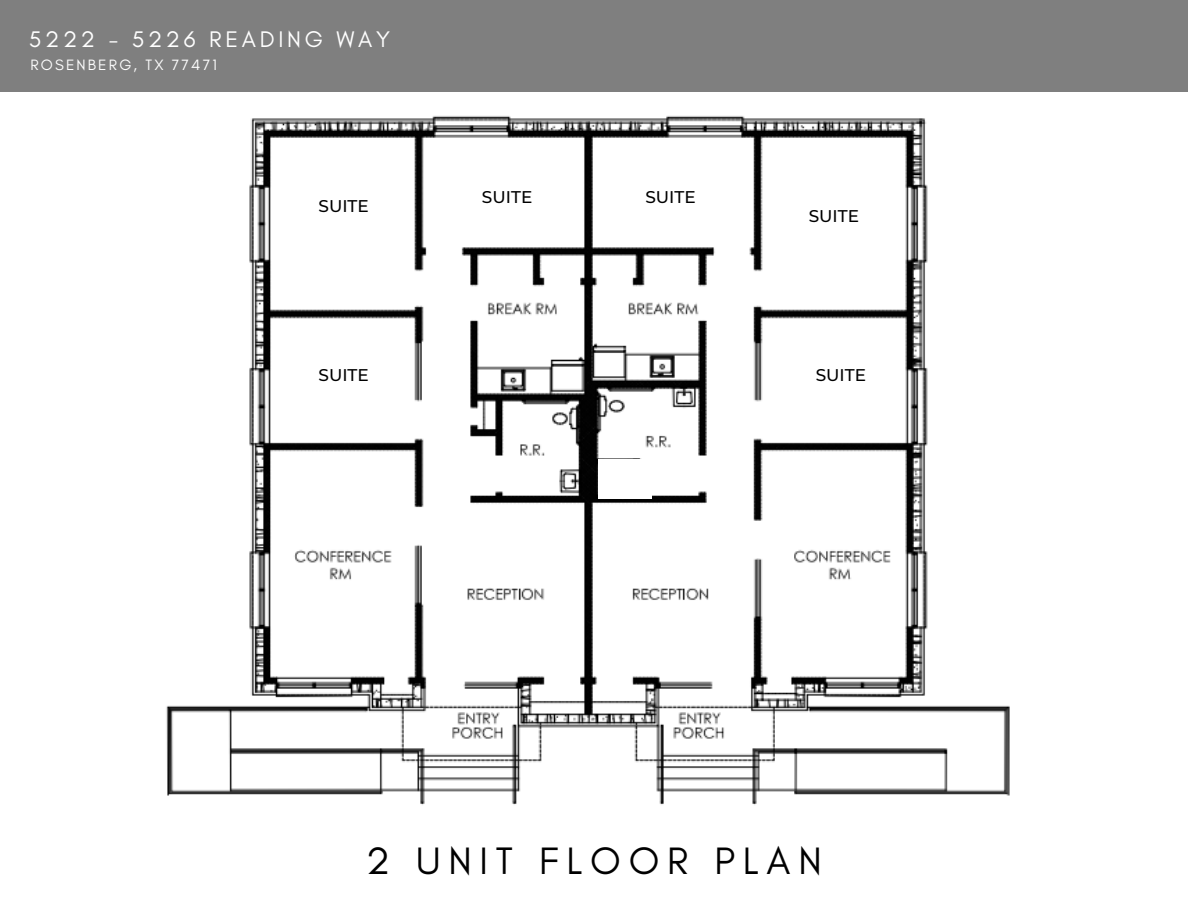
<style>
.page{position:relative;width:1188px;height:918px;background:#fff}
.page>*{position:absolute;margin:0;border:0;box-sizing:border-box;transform-origin:0 0}
.t1{font:38.85px "Glacial Indifference";letter-spacing:.2em;color:#000}
.t2{font:23.1px "Glacial Indifference";letter-spacing:.16em;color:#fff}
.t3{font:500 16.95px "Montserrat";color:#000}
.t4{font:15.3px "Glacial Indifference";letter-spacing:.14em;color:#fff}
</style>
<div class="page">
<div style="left:0;top:0;width:1188px;height:92px;background:#7f7f7f"></div>
<img style="left:166px;top:116px;width:844px;height:689px">
<div style="left:599px;top:459px;width:53px;height:40px;background:#fff"></div>
<div style="left:310px;top:188px;width:68px;height:38px;background:#fff"></div>
<div style="left:473px;top:179px;width:68px;height:37px;background:#fff"></div>
<div style="left:636px;top:179px;width:69px;height:37px;background:#fff"></div>
<div style="left:800px;top:198px;width:68px;height:37px;background:#fff"></div>
<div style="left:310px;top:357px;width:68px;height:37px;background:#fff"></div>
<div style="left:807px;top:357px;width:68px;height:37px;background:#fff"></div>
<h2 class="t2" style="left:29px;top:25px;width:363px">5222 - 5226 READING WAY</h2>
<p class="t4" style="left:31px;top:56px;width:188px">ROSENBERG, TX 77471</p>
<p class="t3" style="left:319px;top:195px;width:52px">SUITE</p>
<p class="t3" style="left:482px;top:186px;width:52px">SUITE</p>
<p class="t3" style="left:645px;top:186px;width:52px">SUITE</p>
<p class="t3" style="left:809px;top:206px;width:52px">SUITE</p>
<p class="t3" style="left:319px;top:364px;width:52px">SUITE</p>
<p class="t3" style="left:816px;top:364px;width:52px">SUITE</p>
<h1 class="t1" style="left:366px;top:837px;width:457px">2 UNIT FLOOR PLAN</h1>
</div>
